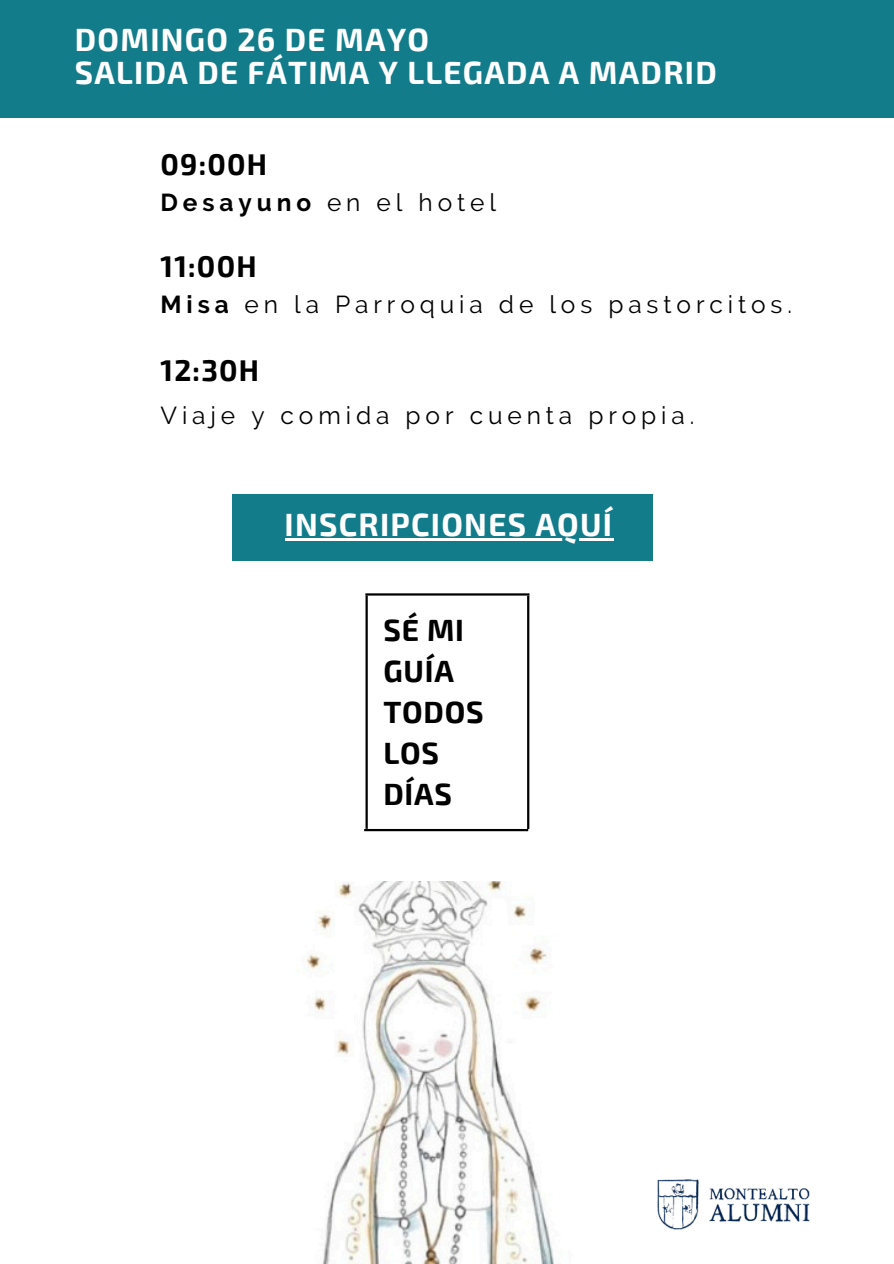
<style>
.page{position:relative;width:894px;height:1264px;background:#fff}
.page>*{position:absolute;margin:0;border:0;box-sizing:border-box;transform-origin:0 0}
.t1{font:700 31.5px/32.7px "Exo 2";letter-spacing:.04em;color:#fff}
.t2{font:700 30px/41.1px "Exo 2";letter-spacing:.025em;color:#000}
.t3{font:700 29.4px "Exo 2";letter-spacing:.04em;color:#000}
.t4{font:24.45px "Raleway";letter-spacing:.2em;color:#000}
.s1{font-weight:700}
</style>
<div class="page">
<img style="left:306px;top:881px;width:248px;height:382px">
<img style="left:657px;top:1179px;width:153px;height:51px">
<div style="left:0;top:0;width:893px;height:117px;background:#137c8a"></div>
<div style="left:232px;top:494px;width:420px;height:66px;background:#137c8a"></div>
<hr style="left:284px;top:538px;width:329px;height:2px;background:#fff">
<hr style="left:365px;top:593px;width:164px;height:2px;background:#000">
<hr style="left:364px;top:829px;width:164px;height:2px;background:#000">
<hr style="left:365px;top:595px;width:2px;height:233px;background:#000">
<hr style="left:527px;top:595px;width:2px;height:234px;background:#000">
<h1 class="t1" style="left:75px;top:22px;width:643px">DOMINGO 26 DE MAYO<br>SALIDA DE FÁTIMA Y LLEGADA A MADRID</h1>
<h1 class="t3" style="left:160px;top:146px;width:108px">09:00H</h1>
<p class="t4" style="left:160px;top:188px;width:337px"><span class="s1">Desayuno</span> en el hotel</p>
<h1 class="t3" style="left:160px;top:247px;width:97px">11:00H</h1>
<p class="t4" style="left:160px;top:290px;width:633px"><span class="s1">Misa</span> en la Parroquia de los pastorcitos.</p>
<h1 class="t3" style="left:160px;top:351px;width:100px">12:30H</h1>
<p class="t4" style="left:160px;top:401px;width:535px">Viaje y comida por cuenta propia.</p>
<h1 class="t1" style="left:284px;top:506px;width:329px">INSCRIPCIONES AQUÍ</h1>
<p class="t2" style="left:383px;top:608px;width:102px">SÉ MI<br>GUÍA<br>TODOS<br>LOS<br>DÍAS</p>
</div>
